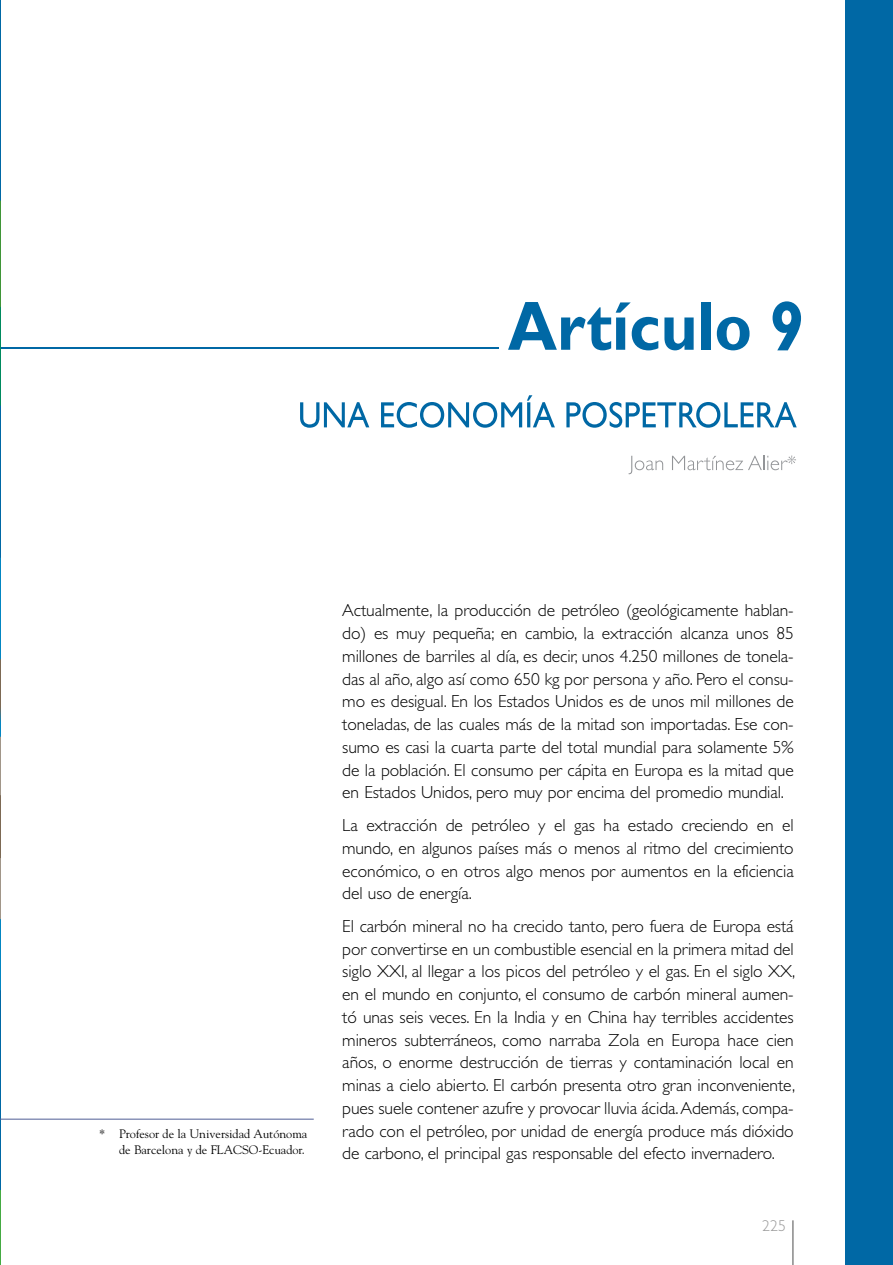
<style>
.page{position:relative;width:893px;height:1265px;background:#fff}
.page>*{position:absolute;margin:0;border:0;box-sizing:border-box;transform-origin:0 0}
.t1{font:300 17.5px/22.8px "Gill Sans";letter-spacing:-.005em;color:#000;text-align:justify}
.t2{font:300 15.75px "Gill Sans";color:#999}
.t3{font:12.25px/15.8px "Goudy";color:#000;text-align:right}
</style>
<div class="page">
<hr style="left:0;top:347px;width:499px;height:2px;background:#0068a5">
<div style="left:845px;top:0;width:48px;height:1265px;background:#0068a5"></div>
<svg style="left:508px;top:302px;width:150px;height:48px"></svg>
<svg style="left:664px;top:317px;width:30px;height:33px"></svg>
<div style="left:701px;top:302px;width:9px;height:48px;background:#0068a5"></div>
<svg style="left:717px;top:317px;width:33px;height:33px"></svg>
<svg style="left:772px;top:301px;width:29px;height:49px"></svg>
<svg style="left:300px;top:402px;width:69px;height:26px"></svg>
<svg style="left:381px;top:395px;width:174px;height:33px"></svg>
<svg style="left:566px;top:402px;width:231px;height:26px"></svg>
<svg style="left:629px;top:456px;width:34px;height:18px"></svg>
<svg style="left:672px;top:456px;width:124px;height:14px"></svg>
<svg style="left:0;top:0;width:1px;height:1265px"></svg>
<hr style="left:792px;top:1220px;width:2px;height:45px;background:#999">
<hr style="left:0;top:1119px;width:314px;height:1px;background:#505e96">
<p class="t3" style="left:99px;top:1126px;width:210px">* Profesor de la Universidad Autónoma de Barcelona y de FLACSO-Ecuador.</p>
<p class="t1" style="left:342px;top:601px;width:453px">Actualmente, la producción de petróleo (geológicamente hablan&shy;do) es muy pequeña; en cambio, la extracción alcanza unos 85 millones de barriles al día, es decir, unos 4.250 millones de tonela&shy;das al año, algo así como 650 kg por persona y año. Pero el consu&shy;mo es desigual. En los Estados Unidos es de unos mil millones de toneladas, de las cuales más de la mitad son importadas. Ese con&shy;sumo es casi la cuarta parte del total mundial para solamente 5% de la población. El consumo per cápita en Europa es la mitad que en Estados Unidos, pero muy por encima del promedio mundial.</p>
<p class="t1" style="left:342px;top:815px;width:453px">La extracción de petróleo y el gas ha estado creciendo en el mundo, en algunos países más o menos al ritmo del crecimiento económico, o en otros algo menos por aumentos en la eficiencia del uso de energía.</p>
<p class="t1" style="left:342px;top:916px;width:454px">El carbón mineral no ha crecido tanto, pero fuera de Europa está por convertirse en un combustible esencial en la primera mitad del siglo XXI, al llegar a los picos del petróleo y el gas. En el siglo XX, en el mundo en conjunto, el consumo de carbón mineral aumen&shy;tó unas seis veces. En la India y en China hay terribles accidentes mineros subterráneos, como narraba Zola en Europa hace cien años, o enorme destrucción de tierras y contaminación local en minas a cielo abierto. El carbón presenta otro gran inconveniente, pues suele contener azufre y provocar lluvia ácida. Además, compa&shy;rado con el petróleo, por unidad de energía produce más dióxido de carbono, el principal gas responsable del efecto invernadero.</p>
<p class="t2" style="left:762px;top:1220px;width:25px">225</p>
</div>
